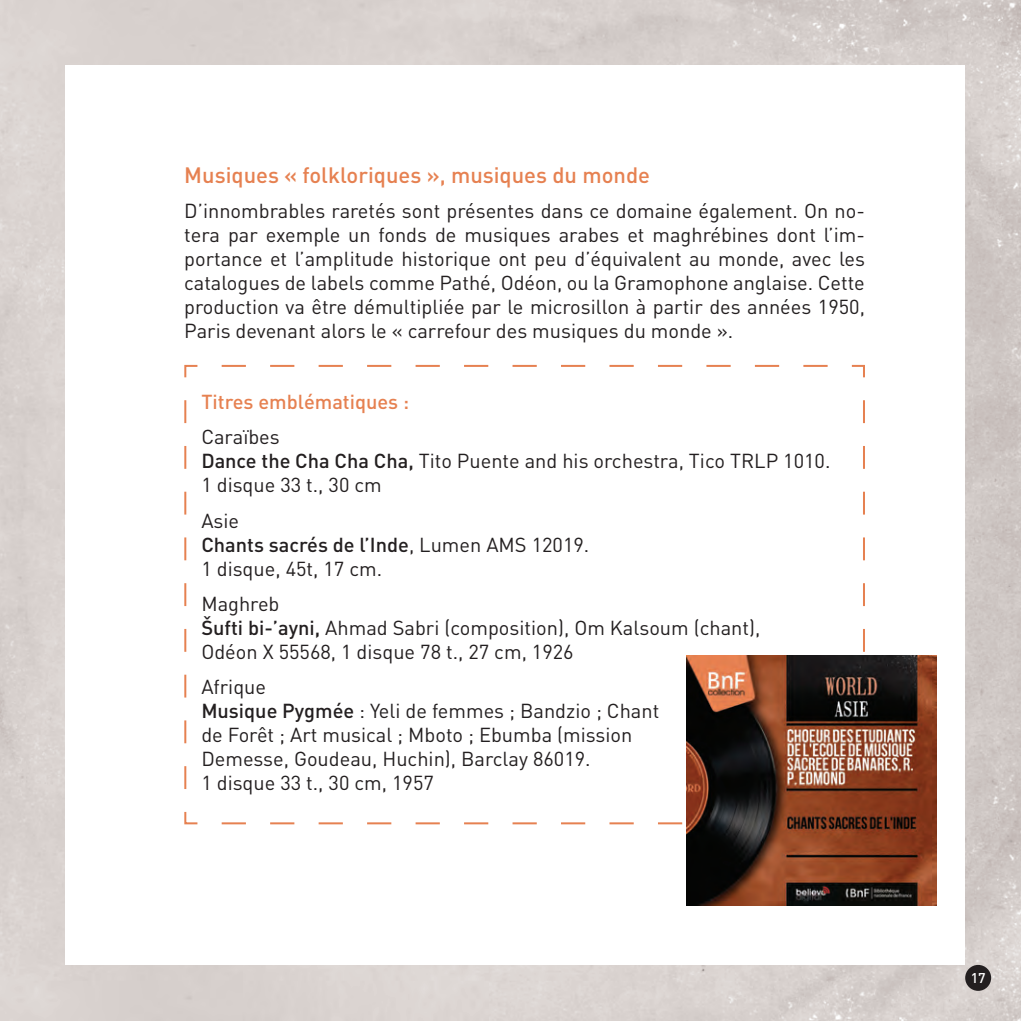
<style>
.page{position:relative;width:1021px;height:1021px;background:#fff}
.page>*{position:absolute;margin:0;border:0;box-sizing:border-box;transform-origin:0 0}
.t1{font:500 22px "DIN";color:#e68151}
.t2{font:20px/24px "DIN";color:#231f20}
.t3{font:500 20px "DIN";color:#e68151}
.t4{font:500 14px "DIN";color:#fff}
.s1{font-weight:500}
</style>
<div class="page">
<img style="left:0;top:0;width:1020px;height:1020px">
<div style="left:965px;top:964px;width:26px;height:26px;background:#231f20;border-radius:50%"></div>
<div style="left:65px;top:65px;width:899px;height:899px;background:#fff"></div>
<svg style="left:184px;top:364px;width:681px;height:461px"></svg>
<img style="left:686px;top:655px;width:250px;height:250px">
<p class="t1" style="left:184px;top:161px;width:467px">Musiques « folkloriques », musiques du monde</p>
<p class="t2" style="left:184px;top:198px;width:682px;text-align:justify">D’innombrables raretés sont présentes dans ce domaine également. On no&shy;tera par exemple un fonds de musiques arabes et maghrébines dont l’im&shy;portance et l’amplitude historique ont peu d’équivalent au monde, avec les catalogues de labels comme Pathé, Odéon, ou la Gramophone anglaise. Cette production va être démultipliée par le microsillon à partir des années 1950, Paris devenant alors le « carrefour des musiques du monde ».</p>
<p class="t3" style="left:201px;top:389px;width:209px">Titres emblématiques :</p>
<p class="t2" style="left:201px;top:424px;width:630px">Caraïbes<br><span class="s1">Dance the Cha Cha Cha,</span> Tito Puente and his orchestra, Tico TRLP 1010.<br>1 disque 33 t., 30 cm</p>
<p class="t2" style="left:201px;top:508px;width:389px">Asie<br><span class="s1">Chants sacrés de l’Inde</span>, Lumen AMS 12019.<br>1 disque, 45t, 17 cm.</p>
<p class="t2" style="left:201px;top:591px;width:560px">Maghreb<br><span class="s1">Šufti bi-’ayni,</span> Ahmad Sabri (composition), Om Kalsoum (chant),<br>Odéon X 55568, 1 disque 78 t., 27 cm, 1926</p>
<p class="t2" style="left:201px;top:674px;width:459px">Afrique<br><span class="s1">Musique Pygmée</span> : Yeli de femmes ; Bandzio ; Chant de Forêt ; Art musical ; Mboto ; Ebumba (mission Demesse, Goudeau, Huchin), Barclay 86019.<br>1 disque 33 t., 30 cm, 1957</p>
<p class="t4" style="left:970px;top:968px;width:16px">17</p>
</div>
